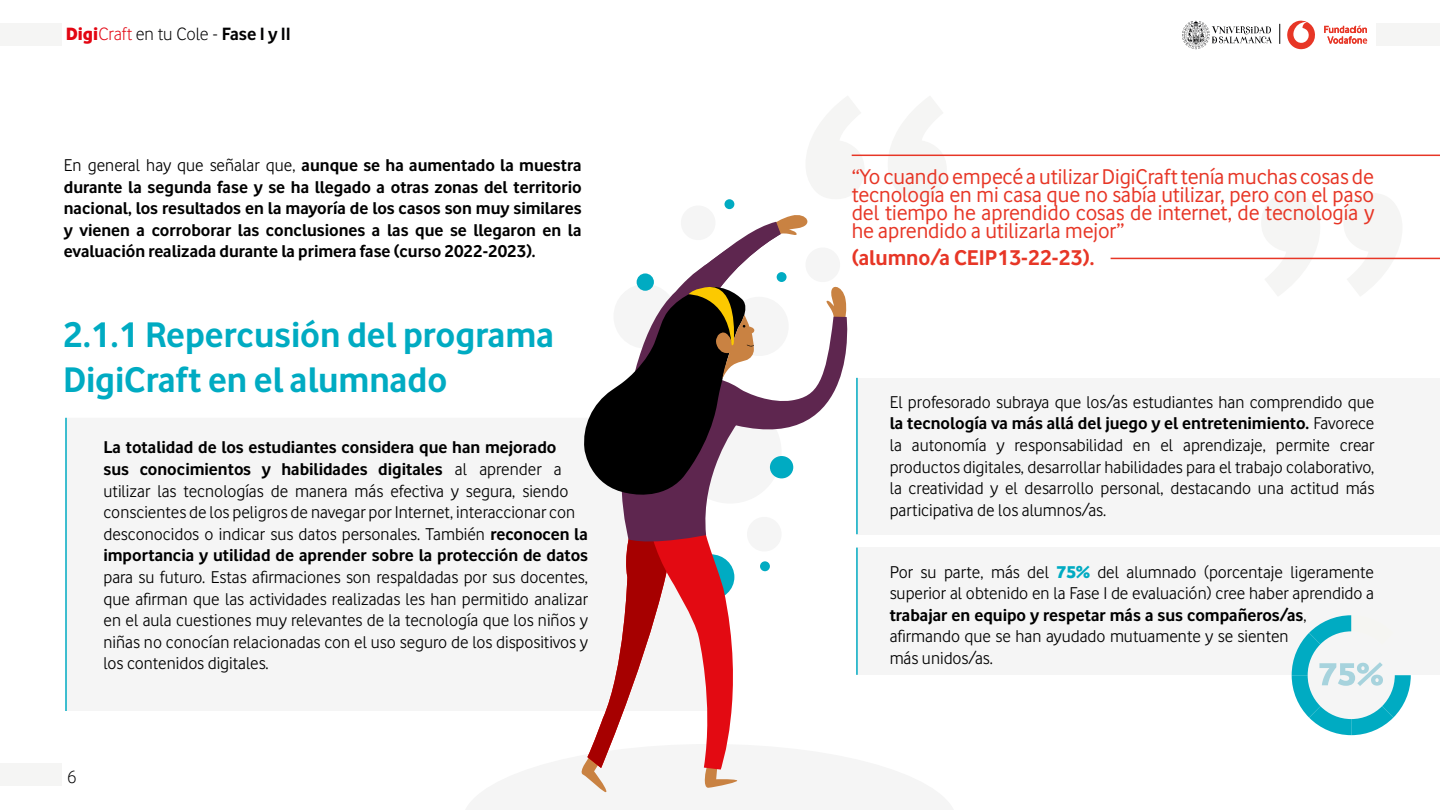
<style>
.page{position:relative;width:1440px;height:810px;background:#fff}
.page>*{position:absolute;margin:0;border:0;box-sizing:border-box;transform-origin:0 0}
.t1{font:700 37.5px/45px "Vodafone App";color:#00abc2}
.t2{font:22.5px/18px "Vodafone App";color:#e73626;text-align:justify}
.t3{font:700 22.5px "Vodafone App";color:#e73626}
.t4{font:300 18.75px "Vodafone App";color:#020203}
.t5{font:18px/21.6px "Vodafone App";color:#000}
.t6{font:700 18px/21.6px "Vodafone App";color:#000;text-align:justify}
.s1{font-weight:800;color:#e30613}
.s2{color:#e30613}
.s3{font-weight:700}
.s4{font-weight:400}
.s5{font-weight:800;color:#00abc2}
</style>
<div class="page">
<div style="left:0;top:24px;width:62px;height:22px;background:#f5f5f4"></div>
<div style="left:0;top:764px;width:62px;height:22px;background:#f5f5f4"></div>
<div style="left:1376px;top:24px;width:64px;height:22px;background:#f5f5f4"></div>
<svg style="left:1287px;top:20px;width:28px;height:29px"></svg>
<svg style="left:1324px;top:25px;width:43px;height:19px"></svg>
<svg style="left:1182px;top:21px;width:90px;height:28px"></svg>
<svg style="left:1280px;top:24px;width:1px;height:20px"></svg>
<div style="left:681px;top:206px;width:35px;height:34px;background:#f5f5f5;border-radius:50%"></div>
<div style="left:857px;top:378px;width:583px;height:156px;background:#f5f5f5"></div>
<div style="left:857px;top:548px;width:583px;height:127px;background:#f5f5f5"></div>
<svg style="left:1261px;top:193px;width:141px;height:103px"></svg>
<svg style="left:581px;top:546px;width:277px;height:247px"></svg>
<svg style="left:622px;top:286px;width:236px;height:260px"></svg>
<svg style="left:584px;top:215px;width:231px;height:287px"></svg>
<hr style="left:856px;top:378px;width:2px;height:156px;background:#00abc2">
<hr style="left:65px;top:418px;width:2px;height:293px;background:#00abc2">
<hr style="left:856px;top:548px;width:2px;height:127px;background:#00abc2">
<svg style="left:806px;top:96px;width:141px;height:103px"></svg>
<hr style="left:852px;top:155px;width:588px;height:1px;background:#e73626">
<hr style="left:1111px;top:258px;width:329px;height:1px;background:#e73626">
<svg style="left:1292px;top:615px;width:119px;height:120px"></svg>
<div style="left:724px;top:199px;width:10px;height:10px;background:#00abc2;border-radius:50%"></div>
<div style="left:760px;top:561px;width:10px;height:10px;background:#00abc2;border-radius:50%"></div>
<div style="left:777px;top:272px;width:10px;height:10px;background:#00abc2;border-radius:50%"></div>
<div style="left:770px;top:456px;width:23px;height:22px;background:#00abc2;border-radius:50%"></div>
<div style="left:637px;top:273px;width:17px;height:18px;background:#00abc2;border-radius:50%"></div>
<p class="t4" style="left:66px;top:22px;width:227px"><span class="s1">Digi</span><span class="s2">Craft</span> en tu Cole - <span class="s3">Fase I y II</span></p>
<p class="t6" style="left:64px;top:154px;width:519px"><span class="s4">En general hay que señalar que,</span> aunque se ha aumentado la muestra durante la segunda fase y se ha llegado a otras zonas del territorio nacional, los resultados en la mayoría de los casos son muy similares y vienen a corroborar las conclusiones a las que se llegaron en la evaluación realizada durante la primera fase (curso 2022-2023).</p>
<h1 class="t1" style="left:63px;top:311px;width:492px">2.1.1 Repercusión del programa<br>DigiCraft en el alumnado</h1>
<p class="t5" style="left:104px;top:436px;width:486px"><span class="s3">La totalidad de los estudiantes considera que han mejorado<br>sus conocimientos y habilidades digitales</span> al aprender a utilizar las tecnologías de manera más efectiva y segura, siendo conscientes de los peligros de navegar por Internet, interaccionar con desconocidos o indicar sus datos personales. También <span class="s3">reconocen la importancia y utilidad de aprender sobre la protección de datos</span></p>
<p class="t5" style="left:104px;top:566px;width:486px;text-align:justify">para su futuro. Estas afirmaciones son respaldadas por sus docentes, que afirman que las actividades realizadas les han permitido analizar en el aula cuestiones muy relevantes de la tecnología que los niños y niñas no conocían relacionadas con el uso seguro de los dispositivos y los contenidos digitales.</p>
<p class="t4" style="left:67px;top:765px;width:11px">6</p>
<p class="t2" style="left:852px;top:167px;width:524px">“Yo cuando empecé a utilizar DigiCraft tenía muchas cosas de tecnología en mi casa que no sabía utilizar, pero con el paso del tiempo he aprendido cosas de internet, de tecnología y he aprendido a utilizarla mejor”</p>
<p class="t3" style="left:852px;top:244px;width:244px">(alumno/a CEIP13-22-23).</p>
<p class="t5" style="left:890px;top:391px;width:486px;text-align:justify">El profesorado subraya que los/as estudiantes han comprendido que <span class="s3">la tecnología va más allá del juego y el entretenimiento.</span> Favorece la autonomía y responsabilidad en el aprendizaje, permite crear productos digitales, desarrollar habilidades para el trabajo colaborativo, la creatividad y el desarrollo personal, destacando una actitud más participativa de los alumnos/as.</p>
<p class="t5" style="left:890px;top:561px;width:486px">Por su parte, más del <span class="s5">75%</span> del alumnado (porcentaje ligeramente superior al obtenido en la Fase I de evaluación) cree haber aprendido a <span class="s3">trabajar en equipo y respetar más a sus compañeros/as</span>, afirmando que se han ayudado mutuamente y se sienten<br>más unidos/as.</p>
</div>
